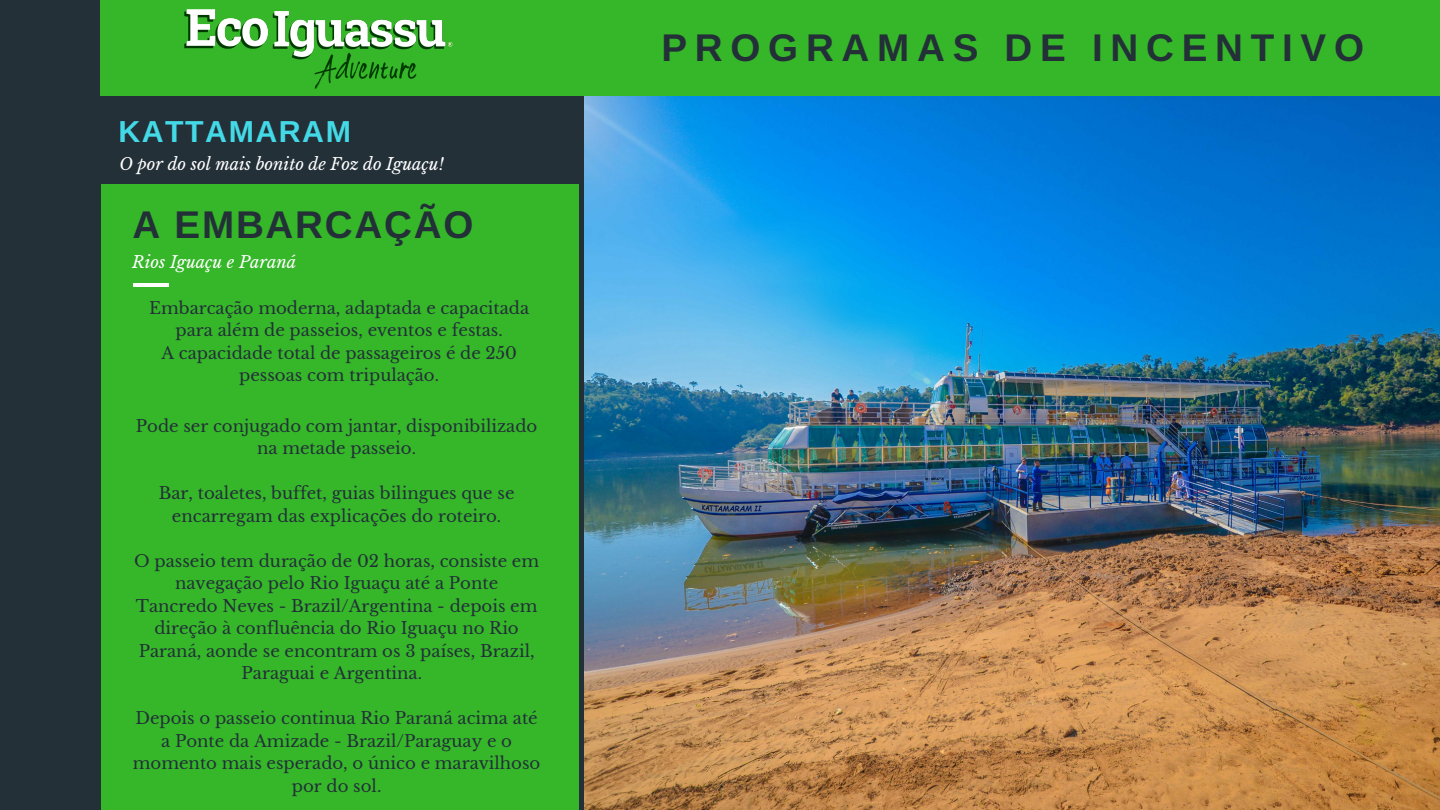
<style>
.page{position:relative;width:1440px;height:810px;background:#233038}
.page>*{position:absolute;margin:0;border:0;box-sizing:border-box;transform-origin:0 0}
.t1{font:700 38.6px "Arimo";letter-spacing:.2em;color:#233038}
.t2{font:700 38.6px "Arimo";letter-spacing:.045em;color:#233038}
.t3{font:700 30.3px "Arimo";letter-spacing:.05em;color:#44d9e6}
.t4{font:16.5px/22.5px "Libre Baskerville";color:#233038;text-align:center}
.t5{font:italic 16.5px "Libre Baskerville";color:#fff}
</style>
<div class="page">
<div style="left:101px;top:184px;width:477px;height:626px;background:#35b729"></div>
<img style="left:585px;top:96px;width:855px;height:714px">
<div style="left:101px;top:0;width:1339px;height:96px;background:#35b729"></div>
<hr style="left:133px;top:283px;width:36px;height:3px;background:#fff">
<img style="left:184px;top:9px;width:269px;height:80px">
<h2 class="t3" style="left:118px;top:114px;width:234px">KATTAMARAM</h2>
<p class="t5" style="left:119px;top:154px;width:326px">O por do sol mais bonito de Foz do Iguaçu!</p>
<h1 class="t2" style="left:132px;top:203px;width:343px">A EMBARCAÇÃO</h1>
<p class="t5" style="left:132px;top:252px;width:166px">Rios Iguaçu e Paraná</p>
<p class="t4" style="left:149px;top:297px;width:382px">Embarcação moderna, adaptada e capacitada para além de passeios, eventos e festas.<br>A capacidade total de passageiros é de 250 pessoas com tripulação.</p>
<p class="t4" style="left:136px;top:415px;width:403px">Pode ser conjugado com jantar, disponibilizado na metade passeio.</p>
<p class="t4" style="left:159px;top:482px;width:357px">Bar, toaletes, buffet, guias bilingues que se encarregam das explicações do roteiro.</p>
<p class="t4" style="left:134px;top:550px;width:407px">O passeio tem duração de 02 horas, consiste em navegação pelo Rio Iguaçu até a Ponte Tancredo Neves - Brazil/Argentina - depois em direção à confluência do Rio Iguaçu no Rio Paraná, aonde se encontram os 3 países, Brazil, Paraguai e Argentina.</p>
<p class="t4" style="left:133px;top:707px;width:409px">Depois o passeio continua Rio Paraná acima até a Ponte da Amizade - Brazil/Paraguay e o momento mais esperado, o único e maravilhoso por do sol.</p>
<h1 class="t1" style="left:661px;top:26px;width:704px">PROGRAMAS DE INCENTIVO</h1>
</div>
